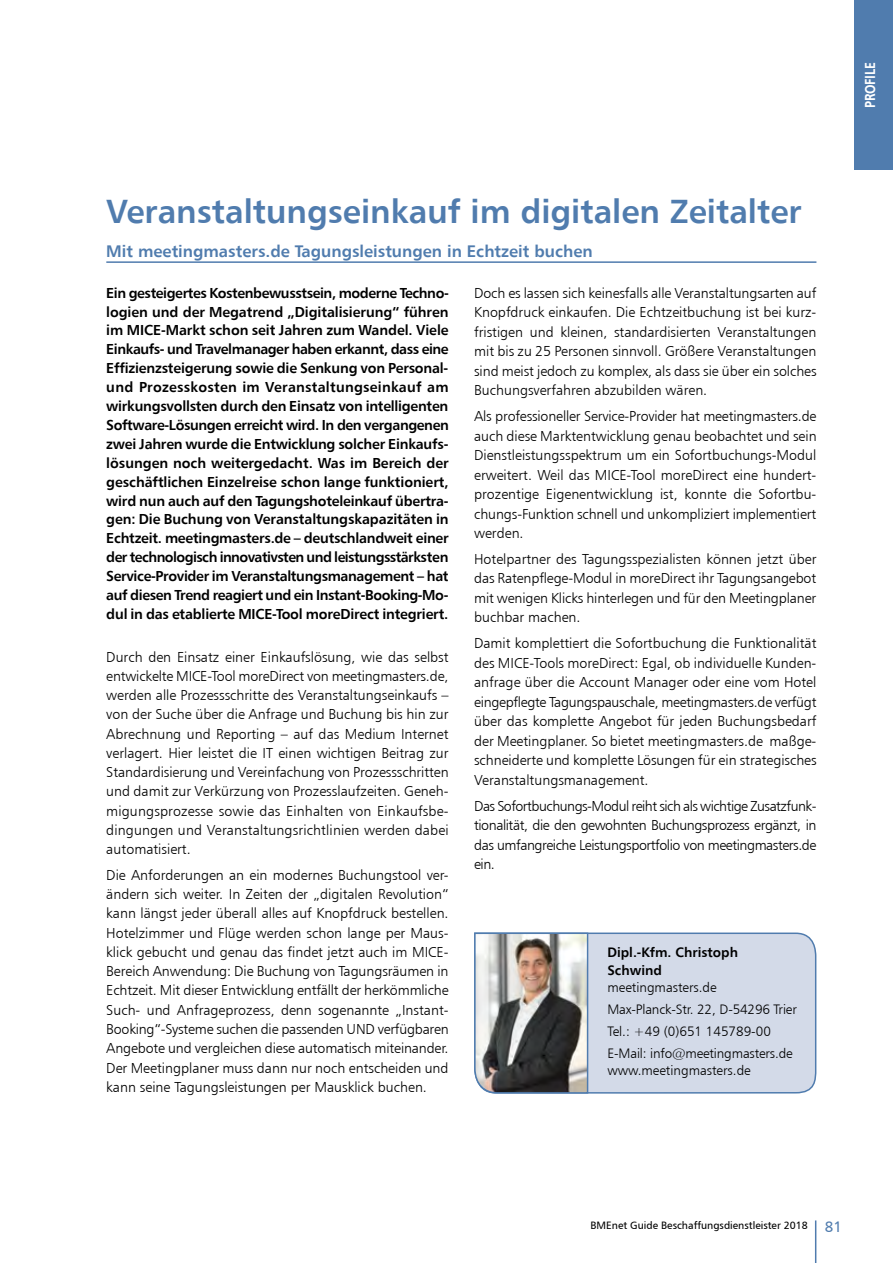
<style>
.page{position:relative;width:893px;height:1263px;background:#fff}
.page>*{position:absolute;margin:0;border:0;box-sizing:border-box;transform-origin:0 0}
.t1{font:700 33px "PI Frutiger";color:#507cae}
.t2{font:700 16.5px "PI Frutiger";color:#507cae}
.t3{font:700 15px "PI Frutiger Condensed";letter-spacing:-.01em;color:#fff}
.t4{font:300 14.25px/19.5px "PI Frutiger";color:#000;text-align:justify}
.t5{font:700 14.25px/18.9px "PI Frutiger";letter-spacing:-.015em;color:#000;text-align:justify}
.t6{font:300 13.5px/21.8px "PI Frutiger";color:#000}
.t7{font:700 13.5px/17.5px "PI Frutiger";color:#000}
.t8{font:10.5px "PI Frutiger";color:#000}
.s1{font-size:15px;color:#507cae}
</style>
<div class="page">
<hr style="left:815px;top:1220px;width:1px;height:43px;background:#507cae">
<div style="left:855px;top:0;width:38px;height:170px;background:#507cae"></div>
<hr style="left:106px;top:261px;width:710px;height:2px;background:#507cae">
<div style="left:589px;top:932px;width:228px;height:162px;background:#d3dae8"></div>
<img style="left:474px;top:932px;width:115px;height:162px">
<h1 class="t1" style="left:106px;top:191px;width:697px">Veranstaltungseinkauf im digitalen Zeitalter</h1>
<p class="t2" style="left:106px;top:241px;width:488px">Mit meetingmasters.de Tagungsleistungen in Echtzeit buchen</p>
<p class="t5" style="left:106px;top:283px;width:344px">Ein gesteigertes Kostenbewusstsein, moderne Techno&shy;logien und der Megatrend „Digitalisierung“ führen im MICE-Markt schon seit Jahren zum Wandel. Viele Einkaufs- und Travelmanager haben erkannt, dass eine Effizienzsteigerung sowie die Senkung von Personal&shy;und Prozesskosten im Veranstaltungseinkauf am wirkungsvollsten durch den Einsatz von intelligenten Software-Lösungen erreicht wird. In den vergangenen zwei Jahren wurde die Entwicklung solcher Einkaufs&shy;lösungen noch weitergedacht. Was im Bereich der geschäftlichen Einzelreise schon lange funktioniert, wird nun auch auf den Tagungshoteleinkauf übertra&shy;gen: Die Buchung von Veranstaltungskapazitäten in Echtzeit. meetingmasters.de – deutschlandweit einer der technologisch innovativsten und leistungsstärksten Service-Provider im Veranstaltungsmanagement – hat auf diesen Trend reagiert und ein Instant-Booking-Mo&shy;dul in das etablierte MICE-Tool moreDirect integriert.</p>
<p class="t4" style="left:106px;top:647px;width:344px">Durch den Einsatz einer Einkaufslösung, wie das selbst entwickelte MICE-Tool moreDirect von meetingmasters.de, werden alle Prozessschritte des Veranstaltungseinkaufs – von der Suche über die Anfrage und Buchung bis hin zur Abrechnung und Reporting – auf das Medium Internet verlagert. Hier leistet die IT einen wichtigen Beitrag zur Standardisierung und Vereinfachung von Prozessschritten und damit zur Verkürzung von Prozesslaufzeiten. Geneh&shy;migungsprozesse sowie das Einhalten von Einkaufsbe&shy;dingungen und Veranstaltungsrichtlinien werden dabei automatisiert.</p>
<p class="t4" style="left:106px;top:865px;width:344px">Die Anforderungen an ein modernes Buchungstool ver&shy;ändern sich weiter. In Zeiten der „digitalen Revolution“ kann längst jeder überall alles auf Knopfdruck bestellen.<br>Hotelzimmer und Flüge werden schon lange per Maus&shy;klick gebucht und genau das findet jetzt auch im MICE-Bereich Anwendung: Die Buchung von Tagungsräumen in Echtzeit. Mit dieser Entwicklung entfällt der herkömmliche Such- und Anfrageprozess, denn sogenannte „Instant-Booking“-Systeme suchen die passenden UND verfügbaren Angebote und vergleichen diese automatisch miteinander.<br>Der Meetingplaner muss dann nur noch entscheiden und kann seine Tagungsleistungen per Mausklick buchen.</p>
<p class="t4" style="left:474px;top:283px;width:344px">Doch es lassen sich keinesfalls alle Veranstaltungsarten auf Knopfdruck einkaufen. Die Echtzeitbuchung ist bei kurz&shy;fristigen und kleinen, standardisierten Veranstaltungen mit bis zu 25 Personen sinnvoll. Größere Veranstaltungen sind meist jedoch zu komplex, als dass sie über ein solches Buchungsverfahren abzubilden wären.</p>
<p class="t4" style="left:474px;top:406px;width:344px">Als professioneller Service-Provider hat meetingmasters.de auch diese Marktentwicklung genau beobachtet und sein Dienstleistungsspektrum um ein Sofortbuchungs-Modul erweitert. Weil das MICE-Tool moreDirect eine hundert&shy;prozentige Eigenentwicklung ist, konnte die Sofortbu&shy;chungs-Funktion schnell und unkompliziert implementiert werden.</p>
<p class="t4" style="left:474px;top:549px;width:344px">Hotelpartner des Tagungsspezialisten können jetzt über das Ratenpflege-Modul in moreDirect ihr Tagungsangebot mit wenigen Klicks hinterlegen und für den Meetingplaner buchbar machen.</p>
<p class="t4" style="left:474px;top:633px;width:344px">Damit komplettiert die Sofortbuchung die Funktionalität des MICE-Tools moreDirect: Egal, ob individuelle Kunden&shy;anfrage über die Account Manager oder eine vom Hotel eingepflegte Tagungspauschale, meetingmasters.de verfügt über das komplette Angebot für jeden Buchungsbedarf der Meetingplaner. So bietet meetingmasters.de maßge&shy;schneiderte und komplette Lösungen für ein strategisches Veranstaltungsmanagement.</p>
<p class="t4" style="left:474px;top:796px;width:344px">Das Sofortbuchungs-Modul reiht sich als wichtige Zusatzfunk&shy;tionalität, die den gewohnten Buchungsprozess ergänzt, in das umfangreiche Leistungsportfolio von meetingmasters.de ein.</p>
<p class="t7" style="left:607px;top:943px;width:132px">Dipl.-Kfm. Christoph<br>Schwind</p>
<p class="t6" style="left:607px;top:976px;width:191px">meetingmasters.de<br>Max-Planck-Str. 22, D-54296 Trier<br>Tel.: +49 (0)651 145789-00<br>E-Mail: info@meetingmasters.de</p>
<p class="t6" style="left:607px;top:1059px;width:145px">www.meetingmasters.de</p>
<p class="t3" style="left:861px;top:108px;width:48px;rotate:-90deg">PROFILE</p>
<p class="t8" style="left:591px;top:1219px;width:253px">BMEnet Guide Beschaffungsdienstleister 2018 <span class="s1">81</span></p>
</div>
